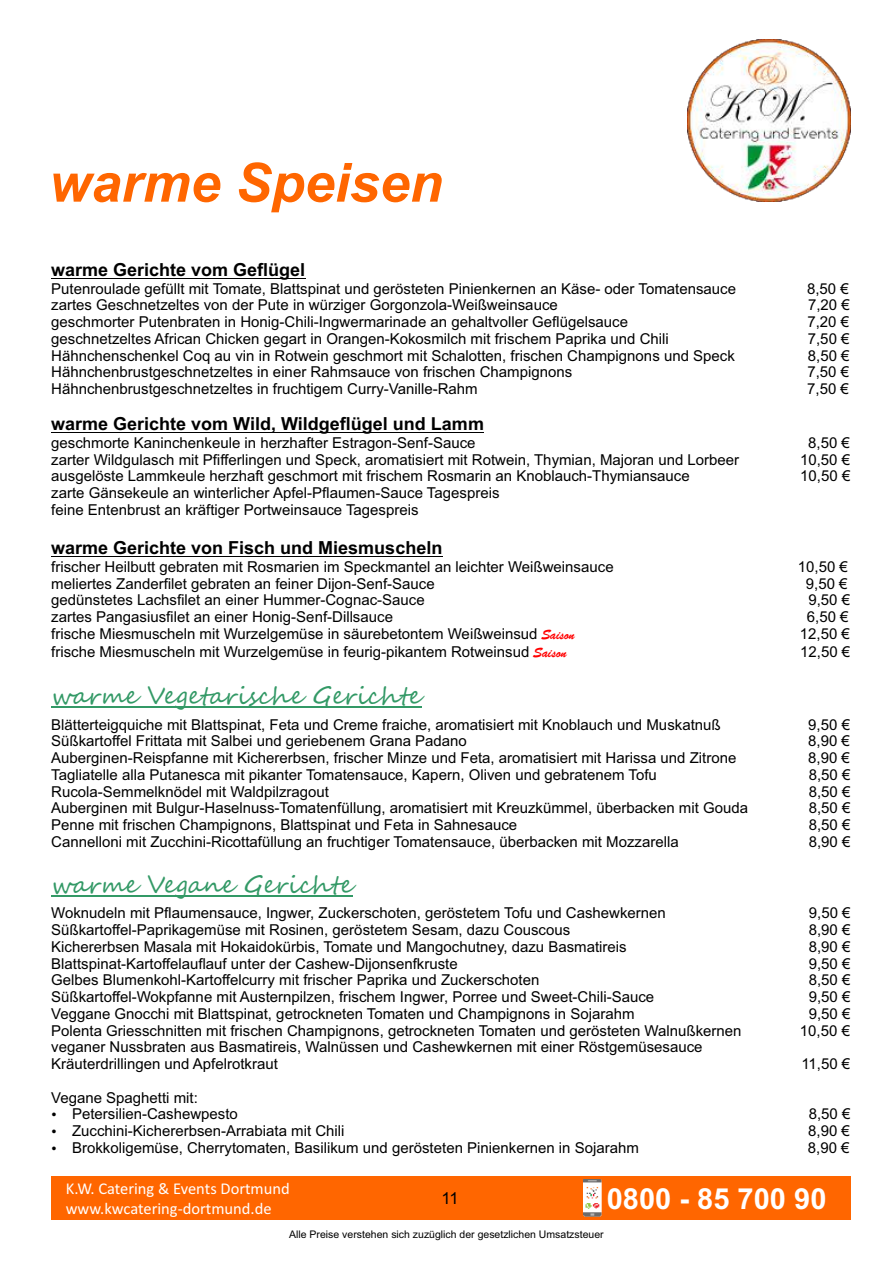
<style>
.page{position:relative;width:893px;height:1263px;background:#fff}
.page>*{position:absolute;margin:0;border:0;box-sizing:border-box;transform-origin:0 0}
.t1{font:italic 700 54px "Arial";color:#f60}
.t2{font:700 29.1px "Arial";color:#fff}
.t3{font:24px "Segoe Script";color:#396}
.t4{font:700 18px "Arial";color:#000}
.t5{font:16.5px/20.1px "Calibri";color:#fff}
.t6{font:16.5px "Arial";color:#000}
.t7{font:15px/16.8px "Arial";color:#000}
.t8{font:10.5px "Arial";color:#000}
.s1{font-family:"Brush Script";font-size:13.5px;color:#f00}
</style>
<div class="page">
<img style="left:687px;top:39px;width:163px;height:163px">
<hr style="left:51px;top:278px;width:254px;height:1px;background:#000">
<hr style="left:51px;top:432px;width:433px;height:1px;background:#000">
<hr style="left:51px;top:556px;width:391px;height:1px;background:#000">
<hr style="left:51px;top:706px;width:370px;height:1px;background:#396">
<hr style="left:51px;top:895px;width:302px;height:1px;background:#396">
<div style="left:51px;top:1176px;width:800px;height:44px;background:#f60"></div>
<img style="left:584px;top:1179px;width:18px;height:38px">
<h1 class="t1" style="left:49px;top:162px;width:395px">warme Speisen</h1>
<p class="t4" style="left:51px;top:263px;width:256px">warme Gerichte vom Geflügel</p>
<p class="t7" style="left:51px;top:281px;width:686px">Putenroulade gefüllt mit Tomate, Blattspinat und gerösteten Pinienkernen an Käse- oder Tomatensauce</p>
<p class="t7" style="left:807px;top:281px;width:43px">8,50 €</p>
<p class="t7" style="left:51px;top:298px;width:508px">zartes Geschnetzeltes von der Pute in würziger Gorgonzola-Weißweinsauce</p>
<p class="t7" style="left:808px;top:298px;width:43px">7,20 €</p>
<p class="t7" style="left:51px;top:315px;width:578px">geschmorter Putenbraten in Honig-Chili-Ingwermarinade an gehaltvoller Geflügelsauce</p>
<p class="t7" style="left:807px;top:315px;width:43px">7,20 €</p>
<p class="t7" style="left:51px;top:332px;width:619px">geschnetzeltes African Chicken gegart in Orangen-Kokosmilch mit frischem Paprika und Chili</p>
<p class="t7" style="left:808px;top:332px;width:43px">7,50 €</p>
<p class="t7" style="left:51px;top:348px;width:685px">Hähnchenschenkel Coq au vin in Rotwein geschmort mit Schalotten, frischen Champignons und Speck</p>
<p class="t7" style="left:808px;top:348px;width:43px">8,50 €</p>
<p class="t7" style="left:51px;top:365px;width:523px">Hähnchenbrustgeschnetzeltes in einer Rahmsauce von frischen Champignons</p>
<p class="t7" style="left:807px;top:365px;width:43px">7,50 €</p>
<p class="t7" style="left:51px;top:382px;width:428px">Hähnchenbrustgeschnetzeltes in fruchtigem Curry-Vanille-Rahm</p>
<p class="t7" style="left:807px;top:382px;width:43px">7,50 €</p>
<p class="t4" style="left:51px;top:417px;width:434px">warme Gerichte vom Wild, Wildgeflügel und Lamm</p>
<p class="t7" style="left:51px;top:435px;width:426px">geschmorte Kaninchenkeule in herzhafter Estragon-Senf-Sauce</p>
<p class="t7" style="left:808px;top:435px;width:43px">8,50 €</p>
<p class="t7" style="left:51px;top:452px;width:689px">zarter Wildgulasch mit Pfifferlingen und Speck, aromatisiert mit Rotwein, Thymian, Majoran und Lorbeer</p>
<p class="t7" style="left:800px;top:452px;width:52px">10,50 €</p>
<p class="t7" style="left:51px;top:469px;width:640px">ausgelöste Lammkeule herzhaft geschmort mit frischem Rosmarin an Knoblauch-Thymiansauce</p>
<p class="t7" style="left:800px;top:469px;width:52px">10,50 €</p>
<p class="t7" style="left:51px;top:486px;width:450px">zarte Gänsekeule an winterlicher Apfel-Pflaumen-Sauce Tagespreis feine Entenbrust an kräftiger Portweinsauce Tagespreis</p>
<p class="t4" style="left:51px;top:541px;width:393px">warme Gerichte von Fisch und Miesmuscheln</p>
<p class="t7" style="left:51px;top:559px;width:564px">frischer Heilbutt gebraten mit Rosmarien im Speckmantel an leichter Weißweinsauce</p>
<p class="t7" style="left:798px;top:559px;width:52px">10,50 €</p>
<p class="t7" style="left:51px;top:576px;width:385px">meliertes Zanderfilet gebraten an feiner Dijon-Senf-Sauce</p>
<p class="t7" style="left:806px;top:576px;width:43px">9,50 €</p>
<p class="t7" style="left:51px;top:593px;width:375px">gedünstetes Lachsfilet an einer Hummer-Cognac-Sauce</p>
<p class="t7" style="left:808px;top:593px;width:43px">9,50 €</p>
<p class="t7" style="left:51px;top:610px;width:343px">zartes Pangasiusfilet an einer Honig-Senf-Dillsauce</p>
<p class="t7" style="left:807px;top:610px;width:43px">6,50 €</p>
<p class="t7" style="left:51px;top:626px;width:525px">frische Miesmuscheln mit Wurzelgemüse in säurebetontem Weißweinsud <span class="s1">Saison</span></p>
<p class="t7" style="left:800px;top:626px;width:52px">12,50 €</p>
<p class="t7" style="left:51px;top:644px;width:517px">frische Miesmuscheln mit Wurzelgemüse in feurig-pikantem Rotweinsud <span class="s1">Saison</span></p>
<p class="t7" style="left:800px;top:644px;width:52px">12,50 €</p>
<h3 class="t3" style="left:51px;top:686px;width:372px">warme Vegetarische Gerichte</h3>
<p class="t7" style="left:51px;top:717px;width:671px">Blätterteigquiche mit Blattspinat, Feta und Creme fraiche, aromatisiert mit Knoblauch und Muskatnuß</p>
<p class="t7" style="left:808px;top:717px;width:43px">9,50 €</p>
<p class="t7" style="left:51px;top:734px;width:417px">Süßkartoffel Frittata mit Salbei und geriebenem Grana Padano</p>
<p class="t7" style="left:808px;top:734px;width:43px">8,90 €</p>
<p class="t7" style="left:51px;top:751px;width:687px">Auberginen-Reispfanne mit Kichererbsen, frischer Minze und Feta, aromatisiert mit Harissa und Zitrone</p>
<p class="t7" style="left:808px;top:751px;width:43px">8,90 €</p>
<p class="t7" style="left:51px;top:767px;width:607px">Tagliatelle alla Putanesca mit pikanter Tomatensauce, Kapern, Oliven und gebratenem Tofu</p>
<p class="t7" style="left:809px;top:767px;width:43px">8,50 €</p>
<p class="t7" style="left:51px;top:784px;width:279px">Rucola-Semmelknödel mit Waldpilzragout</p>
<p class="t7" style="left:809px;top:784px;width:43px">8,50 €</p>
<p class="t7" style="left:51px;top:801px;width:698px">Auberginen mit Bulgur-Haselnuss-Tomatenfüllung, aromatisiert mit Kreuzkümmel, überbacken mit Gouda</p>
<p class="t7" style="left:809px;top:801px;width:43px">8,50 €</p>
<p class="t7" style="left:51px;top:818px;width:468px">Penne mit frischen Champignons, Blattspinat und Feta in Sahnesauce</p>
<p class="t7" style="left:809px;top:818px;width:43px">8,50 €</p>
<p class="t7" style="left:51px;top:834px;width:629px">Cannelloni mit Zucchini-Ricottafüllung an fruchtiger Tomatensauce, überbacken mit Mozzarella</p>
<p class="t7" style="left:809px;top:834px;width:43px">8,90 €</p>
<h3 class="t3" style="left:51px;top:875px;width:303px">warme Vegane Gerichte</h3>
<p class="t7" style="left:51px;top:906px;width:616px">Woknudeln mit Pflaumensauce, Ingwer, Zuckerschoten, geröstetem Tofu und Cashewkernen</p>
<p class="t7" style="left:809px;top:906px;width:43px">9,50 €</p>
<p class="t7" style="left:51px;top:923px;width:521px">Süßkartoffel-Paprikagemüse mit Rosinen, geröstetem Sesam, dazu Couscous</p>
<p class="t7" style="left:809px;top:923px;width:43px">8,90 €</p>
<p class="t7" style="left:51px;top:939px;width:577px">Kichererbsen Masala mit Hokaidokürbis, Tomate und Mangochutney, dazu Basmatireis</p>
<p class="t7" style="left:809px;top:939px;width:43px">8,90 €</p>
<p class="t7" style="left:51px;top:956px;width:408px">Blattspinat-Kartoffelauflauf unter der Cashew-Dijonsenfkruste</p>
<p class="t7" style="left:809px;top:956px;width:43px">9,50 €</p>
<p class="t7" style="left:51px;top:973px;width:490px">Gelbes Blumenkohl-Kartoffelcurry mit frischer Paprika und Zuckerschoten</p>
<p class="t7" style="left:809px;top:973px;width:43px">8,50 €</p>
<p class="t7" style="left:51px;top:990px;width:604px">Süßkartoffel-Wokpfanne mit Austernpilzen, frischem Ingwer, Porree und Sweet-Chili-Sauce</p>
<p class="t7" style="left:809px;top:990px;width:43px">9,50 €</p>
<p class="t7" style="left:51px;top:1007px;width:585px">Veggane Gnocchi mit Blattspinat, getrockneten Tomaten und Champignons in Sojarahm</p>
<p class="t7" style="left:809px;top:1007px;width:43px">9,50 €</p>
<p class="t7" style="left:51px;top:1023px;width:692px">Polenta Griesschnitten mit frischen Champignons, getrockneten Tomaten und gerösteten Walnußkernen</p>
<p class="t7" style="left:800px;top:1023px;width:52px">10,50 €</p>
<p class="t7" style="left:51px;top:1040px;width:653px">veganer Nussbraten aus Basmatireis, Walnüssen und Cashewkernen mit einer Röstgemüsesauce<br>Kräuterdrillingen und Apfelrotkraut</p>
<p class="t7" style="left:801px;top:1057px;width:50px">11,50 €</p>
<p class="t7" style="left:72px;top:1090px;width:167px;text-indent:-21px">Vegane Spaghetti mit:<br>Petersilien-Cashewpesto</p>
<p class="t7" style="left:809px;top:1107px;width:43px">8,50 €</p>
<p class="t7" style="left:72px;top:1124px;width:274px">Zucchini-Kichererbsen-Arrabiata mit Chili</p>
<p class="t7" style="left:808px;top:1124px;width:43px">8,90 €</p>
<p class="t7" style="left:72px;top:1141px;width:568px">Brokkoligemüse, Cherrytomaten, Basilikum und gerösteten Pinienkernen in Sojarahm</p>
<p class="t7" style="left:808px;top:1141px;width:43px">8,90 €</p>
<p class="t5" style="left:66px;top:1180px;width:225px">K.W. Catering &amp; Events Dortmund www.kwcatering-dortmund.de</p>
<h2 class="t2" style="left:607px;top:1188px;width:221px">0800 - 85 700 90</h2>
<p class="t8" style="left:289px;top:1230px;width:316px">Alle Preise verstehen sich zuzüglich der gesetzlichen Umsatzsteuer</p>
<p class="t6" style="left:442px;top:1192px;width:19px">11</p>
</div>
